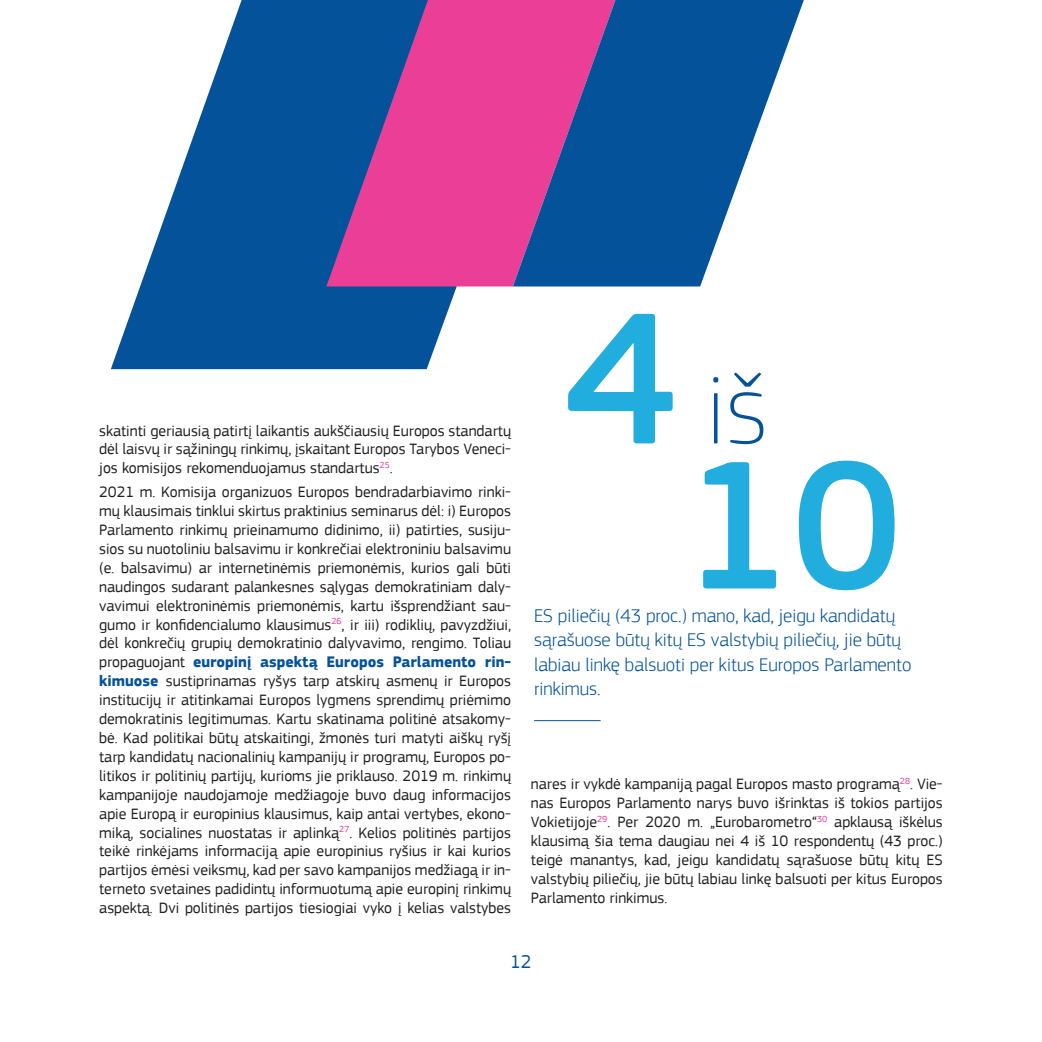
<style>
.page{position:relative;width:1042px;height:1042px;background:#fff}
.page>*{position:absolute;margin:0;border:0;box-sizing:border-box;transform-origin:0 0}
.t1{font:100 103.08px "PF Square Sans Pro";color:#04529a}
.t2{font:300 19.25px/24.5px "PF Square Sans Pro";color:#04529a}
.t3{font:19.25px "PF Square Sans Pro";color:#04529a}
.p_-_paragraph{font:15.75px/18.9px "PF Square Sans Pro";color:#231f20;text-align:justify}
.s1{font-weight:700;color:#04529a}
</style>
<div class="page">
<svg style="left:111px;top:0;width:450px;height:369px;fill:#04529a"></svg>
<svg style="left:326px;top:0;width:187px;height:286px;background:#ab4397"></svg>
<svg style="left:513px;top:0;width:291px;height:286px;fill:#04529a"></svg>
<svg style="left:568px;top:314px;width:104px;height:129px"></svg>
<svg style="left:703px;top:461px;width:191px;height:129px"></svg>
<hr style="left:534px;top:720px;width:66px;height:1px;background:#04529a">
<p class="p_-_paragraph" style="left:99px;top:421px;width:413px">skatinti geriausią patirtį laikantis aukščiausių Europos standartų dėl laisvų ir sąžiningų rinkimų, įskaitant Europos Tarybos Veneci&shy;jos komisijos rekomenduojamus standartus<sup>25</sup>.</p>
<p class="p_-_paragraph" style="left:99px;top:483px;width:413px">2021 m. Komisija organizuos Europos bendradarbiavimo rinki&shy;mų klausimais tinklui skirtus praktinius seminarus dėl: i) Europos Parlamento rinkimų prieinamumo didinimo, ii) patirties, susiju&shy;sios su nuotoliniu balsavimu ir konkrečiai elektroniniu balsavimu (e. balsavimu) ar internetinėmis priemonėmis, kurios gali būti naudingos sudarant palankesnes sąlygas demokratiniam daly&shy;vavimui elektroninėmis priemonėmis, kartu išsprendžiant sau&shy;gumo ir konfidencialumo klausimus<sup>26</sup>, ir iii) rodiklių, pavyzdžiui, dėl konkrečių grupių demokratinio dalyvavimo, rengimo. Toliau propaguojant <span class="s1">europinį aspektą Europos Parlamento rin&shy;kimuose</span> sustiprinamas ryšys tarp atskirų asmenų ir Europos institucijų ir atitinkamai Europos lygmens sprendimų priėmimo demokratinis legitimumas. Kartu skatinama politinė atsakomy&shy;bė. Kad politikai būtų atskaitingi, žmonės turi matyti aiškų ryšį tarp kandidatų nacionalinių kampanijų ir programų, Europos po&shy;litikos ir politinių partijų, kurioms jie priklauso. 2019 m. rinkimų kampanijoje naudojamoje medžiagoje buvo daug informacijos apie Europą ir europinius klausimus, kaip antai vertybes, ekono&shy;miką, socialines nuostatas ir aplinką<sup>27</sup>. Kelios politinės partijos teikė rinkėjams informaciją apie europinius ryšius ir kai kurios partijos ėmėsi veiksmų, kad per savo kampanijos medžiagą ir in&shy;terneto svetaines padidintų informuotumą apie europinį rinkimų aspektą. Dvi politinės partijos tiesiogiai vyko į kelias valstybes</p>
<p class="t1" style="left:705px;top:349px;width:63px">iš</p>
<p class="t2" style="left:534px;top:603px;width:379px">ES piliečių (43 proc.) mano, kad, jeigu kandidatų sąrašuose būtų kitų ES valstybių piliečių, jie būtų labiau linkę balsuoti per kitus Europos Parlamento rinkimus.</p>
<p class="p_-_paragraph" style="left:531px;top:774px;width:413px">nares ir vykdė kampaniją pagal Europos masto programą<sup>28</sup>. Vie&shy;nas Europos Parlamento narys buvo išrinktas iš tokios partijos Vokietijoje<sup>29</sup>. Per 2020 m. „Eurobarometro“<sup>30</sup> apklausą iškėlus klausimą šia tema daugiau nei 4 iš 10 respondentų (43 proc.) teigė manantys, kad, jeigu kandidatų sąrašuose būtų kitų ES valstybių piliečių, jie būtų labiau linkę balsuoti per kitus Europos Parlamento rinkimus.</p>
<p class="t3" style="left:510px;top:950px;width:23px">12</p>
</div>
